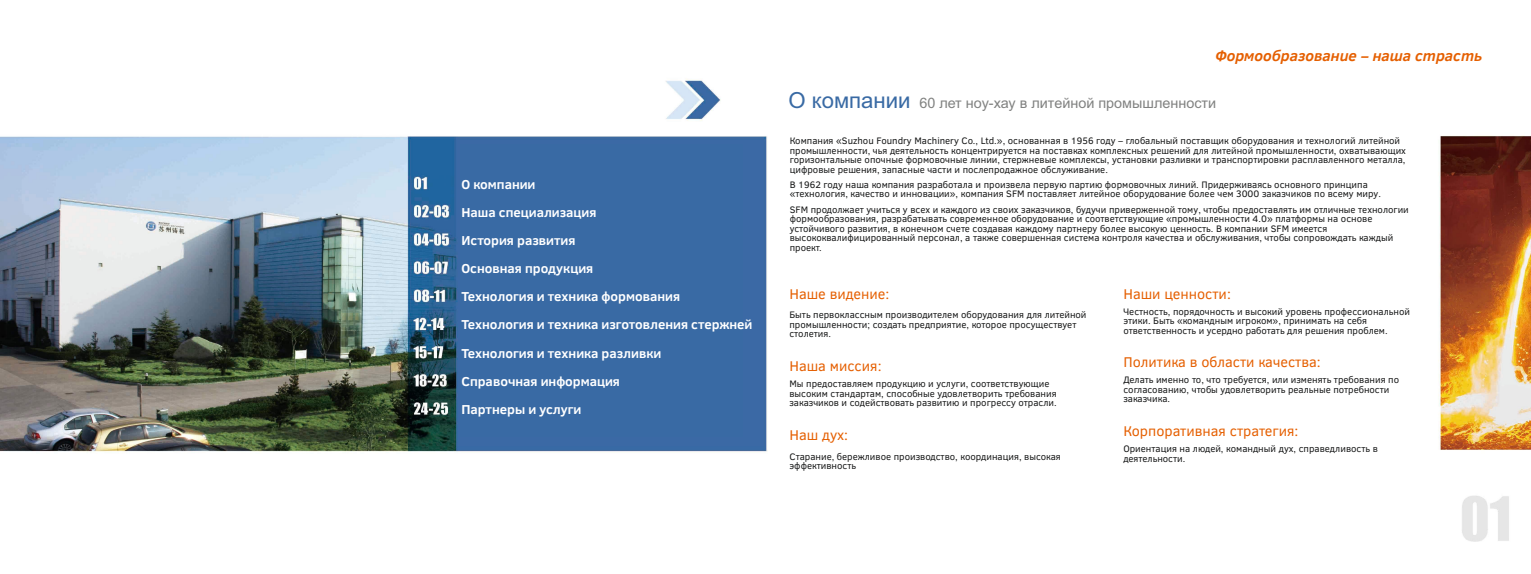
<style>
.page{position:relative;width:1531px;height:574px;background:#fff}
.page>*{position:absolute;margin:0;border:0;box-sizing:border-box;transform-origin:0 0}
.t1{font:italic 700 15.27px "Clear Sans";color:#e55f00}
.t2{font:14.4px "Clear Sans";color:#e55f00}
.t3{font:14.4px "Arial";color:#818281}
.t4{font:700 13.2px/28.1px "Clear Sans";color:#fff}
.t5{font:9.6px/9.5px "Clear Sans";color:#151616}
.s1{font-size:22.14px;color:#396aa4}
</style>
<div class="page">
<img style="left:0;top:79px;width:1531px;height:463px">
<div style="left:461px;top:144px;width:282px;height:292px;background:#396aa4"></div>
<div style="left:781px;top:73px;width:650px;height:464px;background:#fff"></div>
<div style="left:1281px;top:51px;width:193px;height:30px;background:#fff"></div>
<h3 class="t4" style="left:461px;top:172px;width:292px">О компании<br>Наша специализация<br>История развития<br>Основная продукция<br>Технология и техника формования<br>Технология и техника изготовления стержней<br>Технология и техника разливки<br>Справочная информация<br>Партнеры и услуги</h3>
<h1 class="t1" style="left:1215px;top:50px;width:268px">Формообразование – наша страсть</h1>
<h2 class="t3" style="left:788px;top:98px;width:429px"><span class="s1">О компании</span> 60 лет ноу-хау в литейной промышленности</h2>
<p class="t5" style="left:790px;top:137px;width:618px">Компания «Suzhou Foundry Machinery Co., Ltd.», основанная в 1956 году – глобальный поставщик оборудования и технологий литейной промышленности, чья деятельность концентрируется на поставках комплексных решений для литейной промышленности, охватывающих горизонтальные опочные формовочные линии, стержневые комплексы, установки разливки и транспортировки расплавленного металла, цифровые решения, запасные части и послепродажное обслуживание.</p>
<p class="t5" style="left:790px;top:181px;width:593px">В 1962 году наша компания разработала и произвела первую партию формовочных линий. Придерживаясь основного принципа «технология, качество и инновации», компания SFM поставляет литейное оборудование более чем 3000 заказчиков по всему миру.</p>
<p class="t5" style="left:790px;top:206px;width:620px">SFM продолжает учиться у всех и каждого из своих заказчиков, будучи приверженной тому, чтобы предоставлять им отличные технологии формообразования, разрабатывать современное оборудование и соответствующие «промышленности 4.0» платформы на основе устойчивого развития, в конечном счете создавая каждому партнеру более высокую ценность. В компании SFM имеется высококвалифицированный персонал, а также совершенная система контроля качества и обслуживания, чтобы сопровождать каждый проект.</p>
<h2 class="t2" style="left:789px;top:288px;width:101px">Наше видение:</h2>
<p class="t5" style="left:789px;top:312px;width:299px">Быть первоклассным производителем оборудования для литейной промышленности; создать предприятие, которое просуществует столетия.</p>
<h2 class="t2" style="left:789px;top:361px;width:94px">Наша миссия:</h2>
<p class="t5" style="left:789px;top:380px;width:269px">Мы предоставляем продукцию и услуги, соответствующие высоким стандартам, способные удовлетворить требования заказчиков и содействовать развитию и прогрессу отрасли.</p>
<h2 class="t2" style="left:789px;top:429px;width:60px">Наш дух:</h2>
<p class="t5" style="left:789px;top:453px;width:273px">Старание, бережливое производство, координация, высокая эффективность</p>
<h2 class="t2" style="left:1123px;top:288px;width:109px">Наши ценности:</h2>
<p class="t5" style="left:1123px;top:308px;width:288px">Честность, порядочность и высокий уровень профессиональной этики. Быть «командным игроком», принимать на себя ответственность и усердно работать для решения проблем.</p>
<h2 class="t2" style="left:1123px;top:357px;width:199px">Политика в области качества:</h2>
<p class="t5" style="left:1123px;top:376px;width:277px">Делать именно то, что требуется, или изменять требования по согласованию, чтобы удовлетворить реальные потребности заказчика.</p>
<h2 class="t2" style="left:1123px;top:425px;width:176px">Корпоративная стратегия:</h2>
<p class="t5" style="left:1123px;top:445px;width:256px">Ориентация на людей, командный дух, справедливость в деятельности.</p>
</div>
